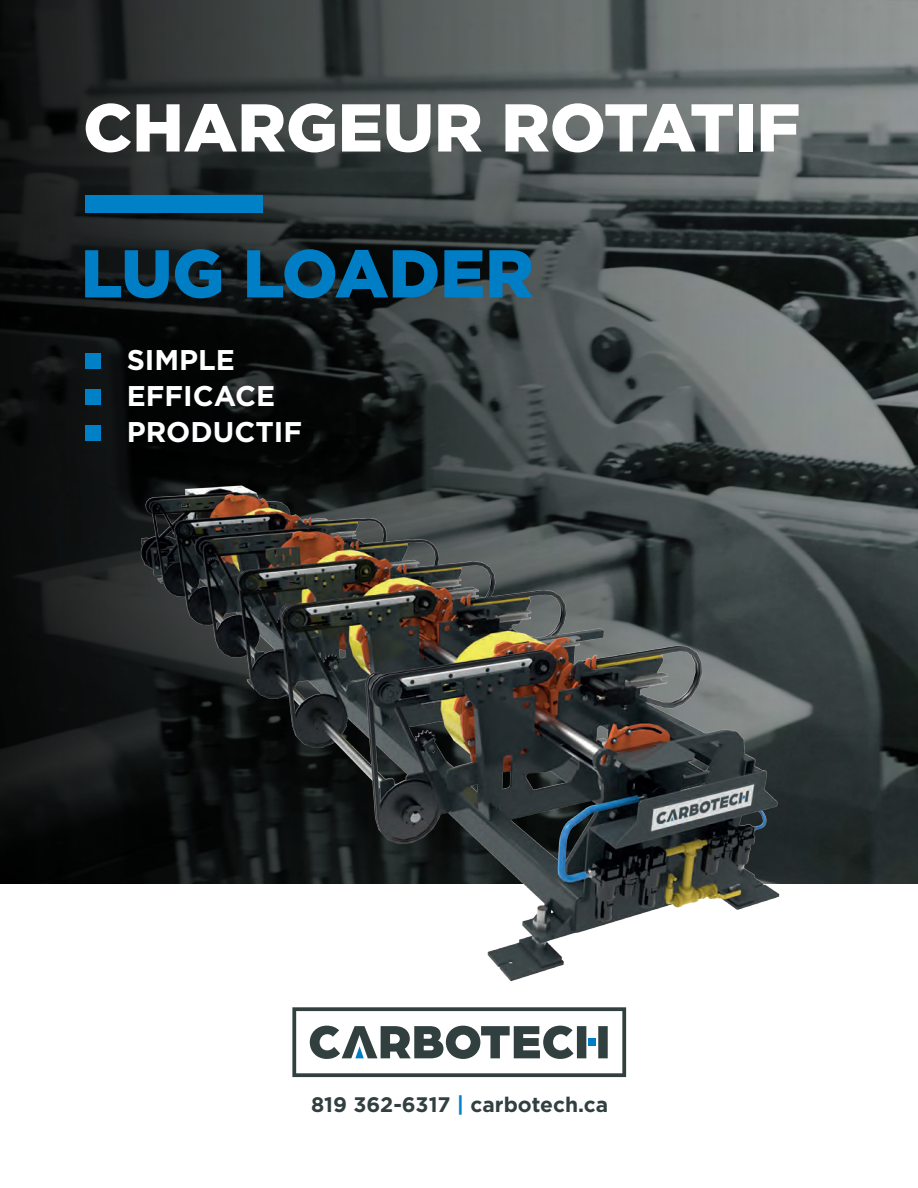
<style>
.page{position:relative;width:918px;height:1188px;background:#fff}
.page>*{position:absolute;margin:0;border:0;box-sizing:border-box;transform-origin:0 0}
.Texte_Principal{font:900 67.5px "Gotham";color:#fff}
.Texte_Principal-2{font:900 67.5px "Gotham";color:#007ec5}
.t1{font:700 28.5px "Gotham";color:#fff}
.t2{font:700 21px "Gotham";color:#323f40}
.s1{color:#0081c7}
</style>
<div class="page">
<img style="left:0;top:0;width:918px;height:884px">
<svg style="left:292px;top:1015px;width:334px;height:62px"></svg>
<div style="left:588px;top:1038px;width:8px;height:8px;background:#007ec5"></div>
<img style="left:64px;top:458px;width:741px;height:557px">
<div style="left:86px;top:353px;width:15px;height:15px;background:#0081c7"></div>
<div style="left:86px;top:389px;width:15px;height:15px;background:#0081c7"></div>
<div style="left:86px;top:425px;width:15px;height:15px;background:#0081c7"></div>
<div style="left:86px;top:195px;width:177px;height:18px;background:#0081c7"></div>
<p class="Texte_Principal" style="left:83px;top:89px;width:719px">CHARGEUR ROTATIF</p>
<p class="Texte_Principal-2" style="left:81px;top:235px;width:454px">LUG LOADER</p>
<p class="t1" style="left:127px;top:344px;width:110px">SIMPLE</p>
<p class="t1" style="left:127px;top:380px;width:150px">EFFICACE</p>
<p class="t1" style="left:127px;top:416px;width:177px">PRODUCTIF</p>
<p class="t2" style="left:311px;top:1092px;width:299px">819 362-6317 <span class="s1">|</span> carbotech.ca</p>
</div>
